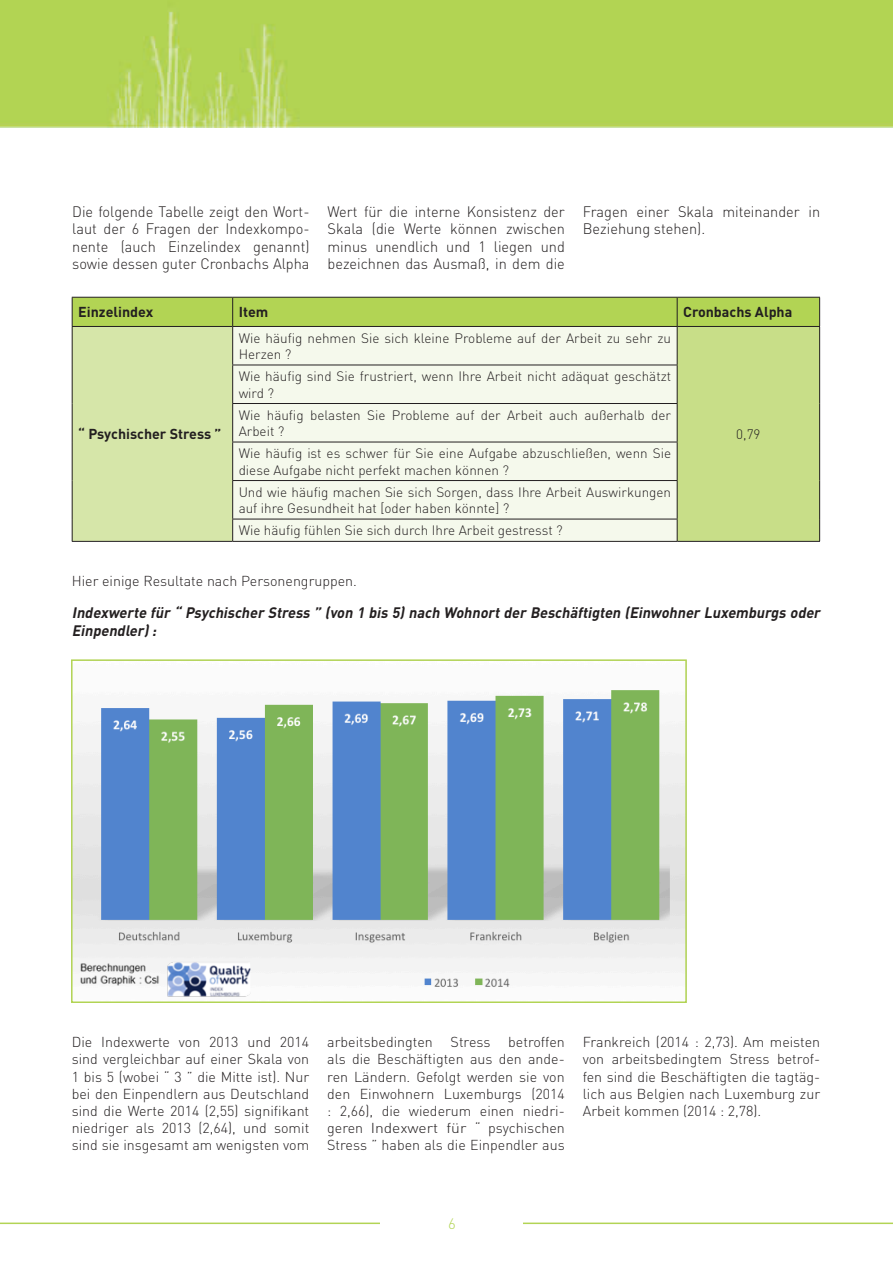
<style>
.page{position:relative;width:893px;height:1263px;background:#fff}
.page>*{position:absolute;margin:0;border:0;box-sizing:border-box;transform-origin:0 0}
.texte_courant{font:300 15px/17.4px "DIN Pro";color:#231f20;text-align:justify}
.Sous-titre_2{font:italic 700 15px/18px "DIN Pro";color:#231f20}
.t1{font:300 15px "DIN Pro";color:#b2d454}
.texte_courant-2{font:300 14.25px/17.1px "DIN Pro";color:#231f20;text-align:justify}
.texte_courant-3{font:700 14.25px "DIN Pro";color:#231f20}
.texte_courant-4{font:300 13.5px/16.2px "DIN Pro";color:#231f20}
</style>
<div class="page">
<hr style="left:0;top:1222px;width:893px;height:2px;background:#b2d454">
<div style="left:381px;top:1217px;width:142px;height:46px;background:#fff"></div>
<img style="left:0;top:0;width:892px;height:128px">
<img style="left:74px;top:690px;width:610px;height:298px">
<div style="left:71px;top:659px;width:616px;height:344px;border:2px solid #b2d454"></div>
<img style="left:72px;top:957px;width:179px;height:45px">
<div style="left:72px;top:326px;width:161px;height:215px;background:#d6e6a9"></div>
<div style="left:233px;top:327px;width:444px;height:214px;background:#f5f9ec"></div>
<div style="left:677px;top:326px;width:143px;height:215px;background:#c8de88"></div>
<div style="left:72px;top:297px;width:748px;height:29px;background:#b2d454"></div>
<hr style="left:72px;top:326px;width:161px;height:1px;background:#231f20">
<hr style="left:72px;top:327px;width:1px;height:38px;background:#231f20">
<hr style="left:72px;top:365px;width:1px;height:38px;background:#231f20">
<hr style="left:72px;top:403px;width:1px;height:39px;background:#231f20">
<hr style="left:72px;top:442px;width:1px;height:38px;background:#231f20">
<hr style="left:72px;top:480px;width:1px;height:39px;background:#231f20">
<svg style="left:72px;top:519px;width:1px;height:22px"></svg>
<hr style="left:72px;top:541px;width:161px;height:1px;background:#231f20">
<hr style="left:233px;top:326px;width:444px;height:1px;background:#231f20">
<hr style="left:232px;top:327px;width:1px;height:38px;background:#231f20">
<hr style="left:677px;top:326px;width:143px;height:1px;background:#231f20">
<hr style="left:677px;top:327px;width:1px;height:38px;background:#231f20">
<hr style="left:819px;top:327px;width:1px;height:38px;background:#231f20">
<hr style="left:819px;top:365px;width:1px;height:38px;background:#231f20">
<hr style="left:819px;top:403px;width:1px;height:39px;background:#231f20">
<hr style="left:819px;top:442px;width:1px;height:38px;background:#231f20">
<hr style="left:819px;top:480px;width:1px;height:39px;background:#231f20">
<svg style="left:819px;top:519px;width:1px;height:22px"></svg>
<hr style="left:677px;top:541px;width:143px;height:1px;background:#231f20">
<hr style="left:232px;top:365px;width:445px;height:1px;background:#231f20">
<hr style="left:232px;top:365px;width:1px;height:38px;background:#231f20">
<hr style="left:677px;top:365px;width:1px;height:38px;background:#231f20">
<hr style="left:232px;top:403px;width:445px;height:1px;background:#231f20">
<hr style="left:232px;top:404px;width:1px;height:38px;background:#231f20">
<hr style="left:677px;top:404px;width:1px;height:38px;background:#231f20">
<hr style="left:232px;top:442px;width:445px;height:1px;background:#231f20">
<hr style="left:232px;top:442px;width:1px;height:38px;background:#231f20">
<hr style="left:677px;top:442px;width:1px;height:38px;background:#231f20">
<hr style="left:232px;top:480px;width:445px;height:1px;background:#231f20">
<hr style="left:232px;top:481px;width:1px;height:38px;background:#231f20">
<hr style="left:677px;top:481px;width:1px;height:38px;background:#231f20">
<hr style="left:232px;top:519px;width:445px;height:1px;background:#231f20">
<svg style="left:232px;top:519px;width:1px;height:22px"></svg>
<svg style="left:677px;top:519px;width:1px;height:22px"></svg>
<hr style="left:233px;top:541px;width:444px;height:1px;background:#231f20">
<p class="texte_courant" style="left:72px;top:202px;width:239px">Die folgende Tabelle zeigt den Wort&shy;laut der 6 Fragen der Indexkompo&shy;nente (auch Einzelindex genannt) sowie dessen guter Cronbachs Alpha</p>
<p class="texte_courant" style="left:328px;top:202px;width:239px">Wert für die interne Konsistenz der Skala (die Werte können zwischen minus unendlich und 1 liegen und bezeichnen das Ausmaß, in dem die</p>
<p class="texte_courant" style="left:583px;top:202px;width:239px">Fragen einer Skala miteinander in<br>Beziehung stehen).</p>
<p class="texte_courant-3" style="left:78px;top:302px;width:77px">Einzelindex</p>
<p class="texte_courant-3" style="left:239px;top:302px;width:31px">Item</p>
<p class="texte_courant-3" style="left:683px;top:302px;width:111px">Cronbachs Alpha</p>
<p class="texte_courant-3" style="left:78px;top:424px;width:145px">“ Psychischer Stress ”</p>
<p class="texte_courant-4" style="left:239px;top:329px;width:434px">Wie häufig nehmen Sie sich kleine Probleme auf der Arbeit zu sehr zu<br>Herzen ?</p>
<p class="texte_courant-4" style="left:239px;top:368px;width:434px">Wie häufig sind Sie frustriert, wenn Ihre Arbeit nicht adäquat geschätzt wird ?</p>
<p class="texte_courant-4" style="left:239px;top:406px;width:434px">Wie häufig belasten Sie Probleme auf der Arbeit auch außerhalb der<br>Arbeit ?</p>
<p class="texte_courant-4" style="left:239px;top:445px;width:434px">Wie häufig ist es schwer für Sie eine Aufgabe abzuschließen, wenn Sie diese Aufgabe nicht perfekt machen können ?</p>
<p class="texte_courant-4" style="left:239px;top:483px;width:434px">Und wie häufig machen Sie sich Sorgen, dass Ihre Arbeit Auswirkungen auf ihre Gesundheit hat [oder haben könnte] ?</p>
<p class="texte_courant-4" style="left:239px;top:522px;width:326px">Wie häufig fühlen Sie sich durch Ihre Arbeit gestresst ?</p>
<p class="texte_courant-4" style="left:736px;top:425px;width:26px">0,79</p>
<p class="texte_courant-2" style="left:72px;top:572px;width:287px">Hier einige Resultate nach Personengruppen.</p>
<p class="Sous-titre_2" style="left:72px;top:603px;width:753px">Indexwerte für “ Psychischer Stress ” (von 1 bis 5)nach Wohnortder Beschäftigten (Einwohner Luxemburgs oder<br>Einpendler):</p>
<p class="texte_courant-2" style="left:72px;top:1033px;width:239px">Die Indexwerte von 2013 und 2014 sind vergleichbar auf einer Skala von 1 bis 5 (wobei “ 3 ” die Mitte ist). Nur bei den Einpendlern aus Deutschland sind die Werte 2014 (2,55) signifikant niedriger als 2013 (2,64), und somit sind sie insgesamt am wenigsten vom</p>
<p class="texte_courant-2" style="left:327px;top:1033px;width:239px">arbeitsbedingten Stress betroffen als die Beschäftigten aus den ande&shy;ren Ländern. Gefolgt werden sie von den Einwohnern Luxemburgs (2014 : 2,66), die wiederum einen niedri&shy;geren Indexwert für “ psychischen Stress ” haben als die Einpendler aus</p>
<p class="texte_courant-2" style="left:583px;top:1033px;width:239px">Frankreich (2014 : 2,73). Am meisten von arbeitsbedingtem Stress betrof&shy;fen sind die Beschäftigten die tagtäg&shy;lich aus Belgien nach Luxemburg zur Arbeit kommen (2014 : 2,78).</p>
<p class="t1" style="left:448px;top:1213px;width:9px">6</p>
</div>
